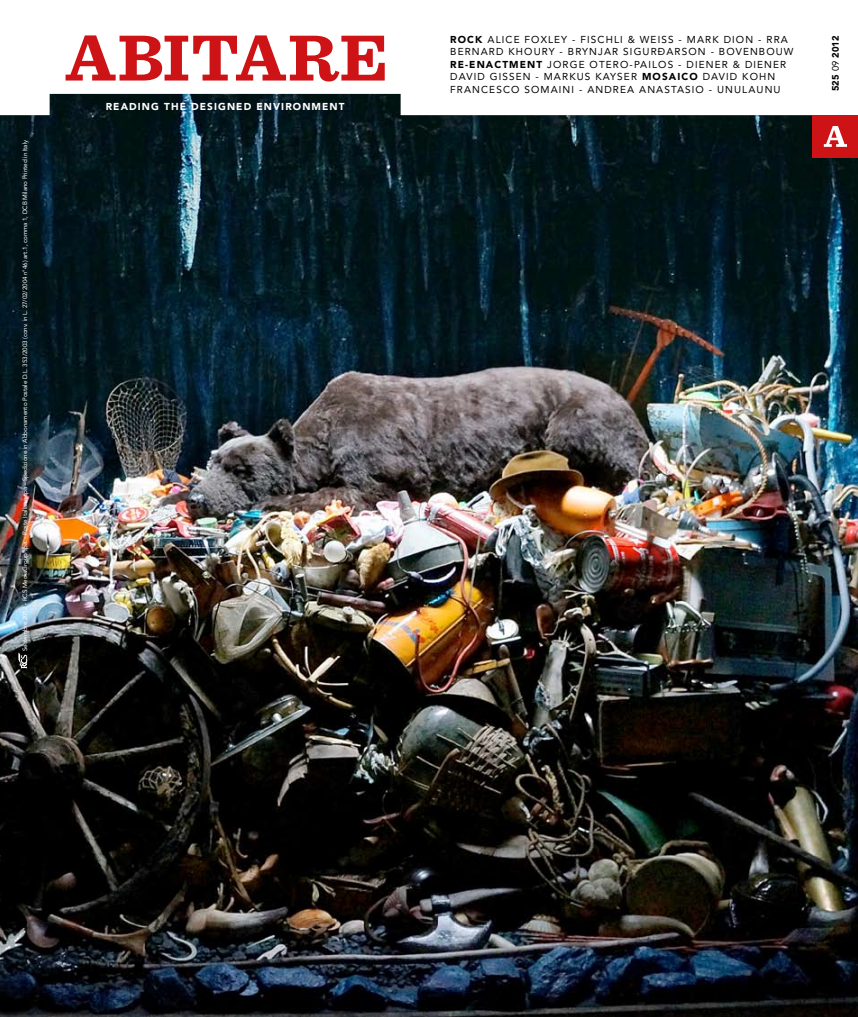
<style>
.page{position:relative;width:858px;height:1017px;background:#fff}
.page>*{position:absolute;margin:0;border:0;box-sizing:border-box;transform-origin:0 0}
.t1{font:10px/12.5px "Avenir LT Std";letter-spacing:.11em;color:#000}
.t2{font:900 10px "Avenir LT Std";letter-spacing:.11em;color:#fff}
.t3{font:900 10px "Avenir LT Std";color:#000}
.t4{font:900 9.38px "Avenir LT Std";letter-spacing:.01em;color:#000}
.t5{font:6.25px "Avenir LT Std";letter-spacing:-.01em;color:#fff}
.s1{font-weight:900}
.s2{font-weight:400}
</style>
<div class="page">
<img style="left:0;top:94px;width:857px;height:923px">
<svg style="left:66px;top:35px;width:318px;height:46px"></svg>
<div style="left:812px;top:115px;width:45px;height:43px;background:#cd1316"></div>
<svg style="left:823px;top:126px;width:24px;height:21px"></svg>
<svg style="left:18px;top:653px;width:10px;height:15px"></svg>
<p class="t5" style="left:21px;top:651px;width:512px;rotate:-90deg">SETTEMBRE 2012 - RCS MEDIAGROUP SPA. - POSTE ITALIANE SPA - SPEDIZIONE IN ABBONAMENTO POSTALE D.L. 353/2003 (CONV. IN L. 27/02/2004 N°46) ART.1, COMMA 1, DCB MILANO PRINTED IN ITALY</p>
<p class="t2" style="left:106px;top:101px;width:240px">READING THE DESIGNED ENVIRONMENT</p>
<p class="t1" style="left:450px;top:33px;width:339px"><span class="s1">ROCK</span> ALICE FOXLEY - FI SCHLI &amp; WEI SS - MARK DIO N - RRA<br>BERNARD</p>
<p class="t1" style="left:508px;top:46px;width:166px">KHOURY - BRYNJAR SIGURÐARS</p>
<p class="t1" style="left:688px;top:46px;width:106px">ON - BOVEN BOUW</p>
<p class="t3" style="left:450px;top:58px;width:28px">RE-ENA</p>
<p class="t3" style="left:494px;top:58px;width:17px">CTMENT</p>
<p class="t1" style="left:450px;top:58px;width:337px;text-indent:97px">JORGE OTERO-PAILOS - DIENER &amp; DIENER<br>DAVI D GI SSEN - MARKUS KAYSER <span class="s1">MOSAI</span></p>
<p class="t1" style="left:681px;top:71px;width:95px"><span class="s1">CO</span> DAVI D KOHN</p>
<p class="t1" style="left:450px;top:83px;width:62px">FRANCESCO</p>
<p class="t1" style="left:524px;top:83px;width:256px">SOMAI NI - ANDREA ANASTASIO - U NULAU NU</p>
<p class="t4" style="left:830px;top:91px;width:57px;rotate:-90deg">525 <span class="s2">09</span> 2012</p>
</div>
